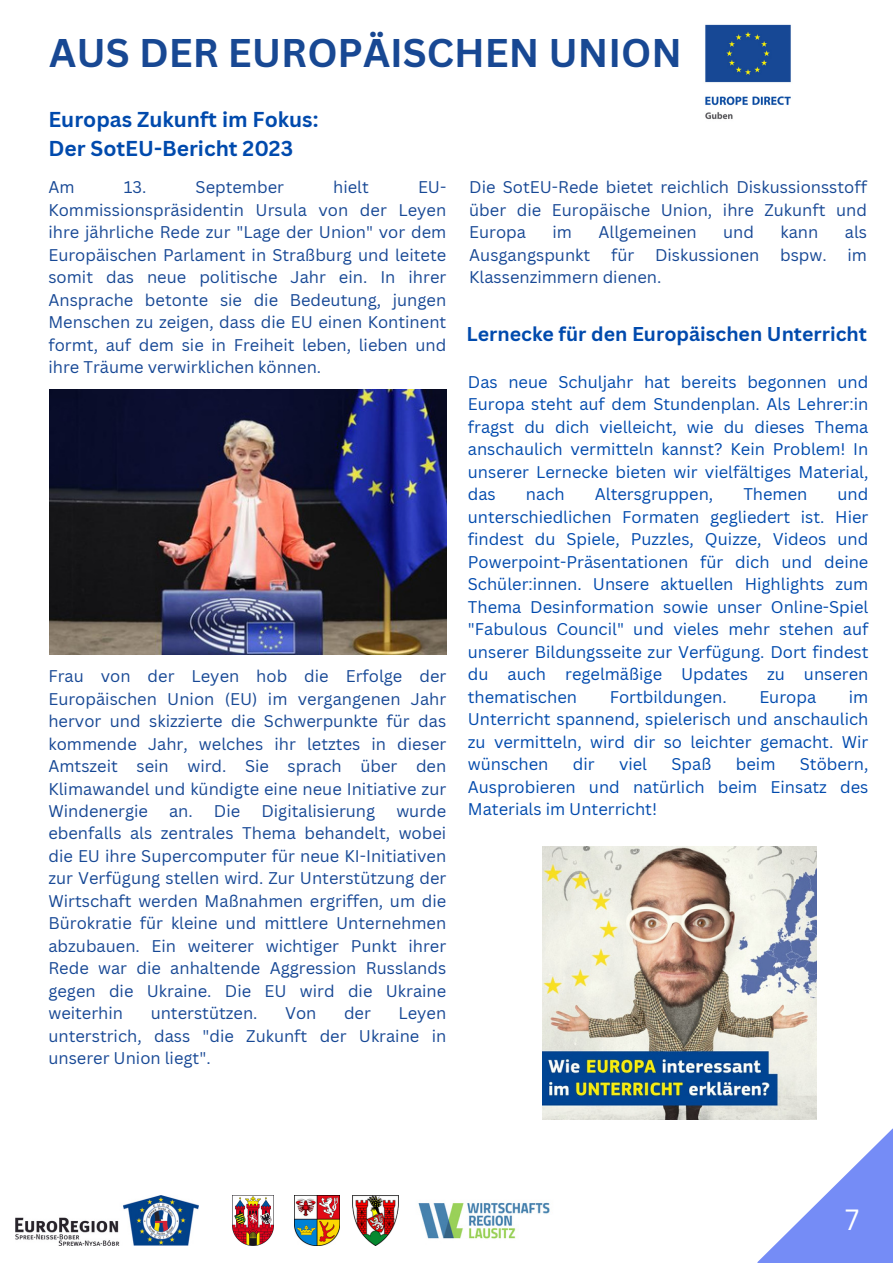
<style>
.page{position:relative;width:893px;height:1264px;background:#fff}
.page>*{position:absolute;margin:0;border:0;box-sizing:border-box;transform-origin:0 0}
.t1{font:700 39px "Canva Sans";color:#184893}
.t2{font:28.5px "Canva Sans";color:#fff}
.t3{font:700 21px "Canva Sans";color:#004aad}
.t4{font:700 19.5px "Canva Sans";color:#004aad}
.t5{font:16.5px/22.5px "Canva Sans";color:#174895;text-align:justify}
.t6{font:16.5px/22.5px "Canva Sans";color:#004aad;text-align:justify}
</style>
<div class="page">
<svg style="left:757px;top:1129px;width:135px;height:133px"></svg>
<img style="left:705px;top:24px;width:86px;height:96px">
<img style="left:15px;top:1195px;width:184px;height:50px">
<img style="left:233px;top:1195px;width:40px;height:50px">
<img style="left:295px;top:1195px;width:45px;height:50px">
<img style="left:352px;top:1195px;width:46px;height:50px">
<img style="left:418px;top:1202px;width:132px;height:37px">
<img style="left:49px;top:390px;width:397px;height:264px">
<img style="left:542px;top:846px;width:274px;height:273px">
<p class="t1" style="left:49px;top:26px;width:634px">AUS DER EUROPÄISCHEN UNION</p>
<p class="t3" style="left:48px;top:104px;width:271px">Europas Zukunft im Fokus:</p>
<p class="t3" style="left:48px;top:134px;width:246px">Der SotEU-Bericht 2023</p>
<p class="t5" style="left:48px;top:176px;width:28px">Am</p>
<p class="t5" style="left:124px;top:176px;width:24px">13.</p>
<p class="t5" style="left:195px;top:176px;width:90px">September</p>
<p class="t5" style="left:333px;top:176px;width:37px">hielt</p>
<p class="t5" style="left:48px;top:176px;width:399px;text-indent:369px">EU-Kommissionspräsidentin Ursula von der Leyen ihre jährliche Rede zur "Lage der Union" vor dem Europäischen Parlament in Straßburg und leitete somit das neue politische Jahr ein. In ihrer Ansprache betonte sie die Bedeutung, jungen Menschen zu zeigen, dass die EU einen Kontinent formt, auf dem sie in Freiheit leben, lieben und ihre Träume verwirklichen können.</p>
<p class="t5" style="left:48px;top:664px;width:399px">Frau von der Leyen hob die Erfolge der Europäischen Union (EU) im vergangenen Jahr hervor und skizzierte die Schwerpunkte für das kommende Jahr, welches ihr letztes in dieser Amtszeit sein wird. Sie sprach über den Klimawandel und kündigte eine neue Initiative zur Windenergie</p>
<p class="t5" style="left:48px;top:799px;width:399px;text-indent:348px">wurde ebenfalls als zentrales Thema behandelt, wobei die EU ihre Supercomputer für neue KI-Initiativen zur Verfügung stellen wird. Zur Unterstützung der Wirtschaft werden Maßnahmen ergriffen, um die Bürokratie für kleine und mittlere Unternehmen abzubauen. Ein weiterer wichtiger Punkt ihrer Rede war die anhaltende Aggression Russlands gegen die Ukraine. Die EU wird die Ukraine weiterhin</p>
<p class="t5" style="left:169px;top:799px;width:73px">an. Die</p>
<p class="t5" style="left:261px;top:799px;width:115px">Digitalisierung</p>
<p class="t5" style="left:151px;top:1001px;width:108px">unterstützen.</p>
<p class="t5" style="left:285px;top:1001px;width:33px">Von</p>
<p class="t5" style="left:344px;top:1001px;width:28px">der</p>
<p class="t5" style="left:48px;top:1001px;width:399px;text-indent:350px">Leyen unterstrich, dass "die Zukunft der Ukraine in unserer Union liegt".</p>
<p class="t5" style="left:469px;top:176px;width:399px">Die SotEU-Rede bietet reichlich Diskussionsstoff über die Europäische Union, ihre Zukunft und Europa</p>
<p class="t5" style="left:552px;top:221px;width:21px">im</p>
<p class="t5" style="left:598px;top:221px;width:100px">Allgemeinen</p>
<p class="t5" style="left:723px;top:221px;width:32px">und</p>
<p class="t5" style="left:780px;top:221px;width:39px">kann</p>
<p class="t5" style="left:844px;top:221px;width:24px">als</p>
<p class="t5" style="left:469px;top:243px;width:123px">Ausgangspunkt</p>
<p class="t5" style="left:611px;top:243px;width:25px">für</p>
<p class="t5" style="left:655px;top:243px;width:106px">Diskussionen</p>
<p class="t5" style="left:780px;top:243px;width:48px">bspw.</p>
<p class="t5" style="left:847px;top:243px;width:21px">im</p>
<p class="t5" style="left:469px;top:266px;width:194px">Klassenzimmern dienen.</p>
<p class="t4" style="left:466px;top:320px;width:402px">Lernecke für den Europäischen Unterricht</p>
<p class="t6" style="left:468px;top:370px;width:402px">Das neue Schuljahr hat bereits begonnen und Europa steht auf dem Stundenplan. Als Lehrer:in fragst du dich vielleicht, wie du dieses Thema anschaulich vermitteln kannst? Kein Problem! In unserer Lernecke bieten wir vielfältiges Material, das</p>
<p class="t6" style="left:468px;top:482px;width:402px;text-indent:369px">und unterschiedlichen Formaten gegliedert ist. Hier findest du Spiele, Puzzles, Quizze, Videos und Powerpoint-Präsentationen für dich und deine Schüler:innen. Unsere aktuellen Highlights zum Thema Desinformation sowie unser Online-Spiel "Fabulous Council" und vieles mehr stehen auf unserer Bildungsseite zur Verfügung. Dort findest du auch regelmäßige Updates zu unseren thematischen</p>
<p class="t6" style="left:526px;top:482px;width:40px">nach</p>
<p class="t6" style="left:594px;top:482px;width:120px">Altersgruppen,</p>
<p class="t6" style="left:743px;top:482px;width:66px">Themen</p>
<p class="t6" style="left:468px;top:685px;width:402px;text-indent:381px">im Unterricht spannend, spielerisch und anschaulich zu vermitteln, wird dir so leichter gemacht. Wir wünschen</p>
<p class="t6" style="left:609px;top:685px;width:118px">Fortbildungen.</p>
<p class="t6" style="left:759px;top:685px;width:58px">Europa</p>
<p class="t6" style="left:572px;top:752px;width:23px">dir</p>
<p class="t6" style="left:619px;top:752px;width:30px">viel</p>
<p class="t6" style="left:671px;top:752px;width:41px">Spaß</p>
<p class="t6" style="left:735px;top:752px;width:41px">beim</p>
<p class="t6" style="left:468px;top:752px;width:402px;text-indent:332px">Stöbern, Ausprobieren und natürlich beim Einsatz des Materials im Unterricht!</p>
<p class="t2" style="left:845px;top:1199px;width:16px">7</p>
</div>
